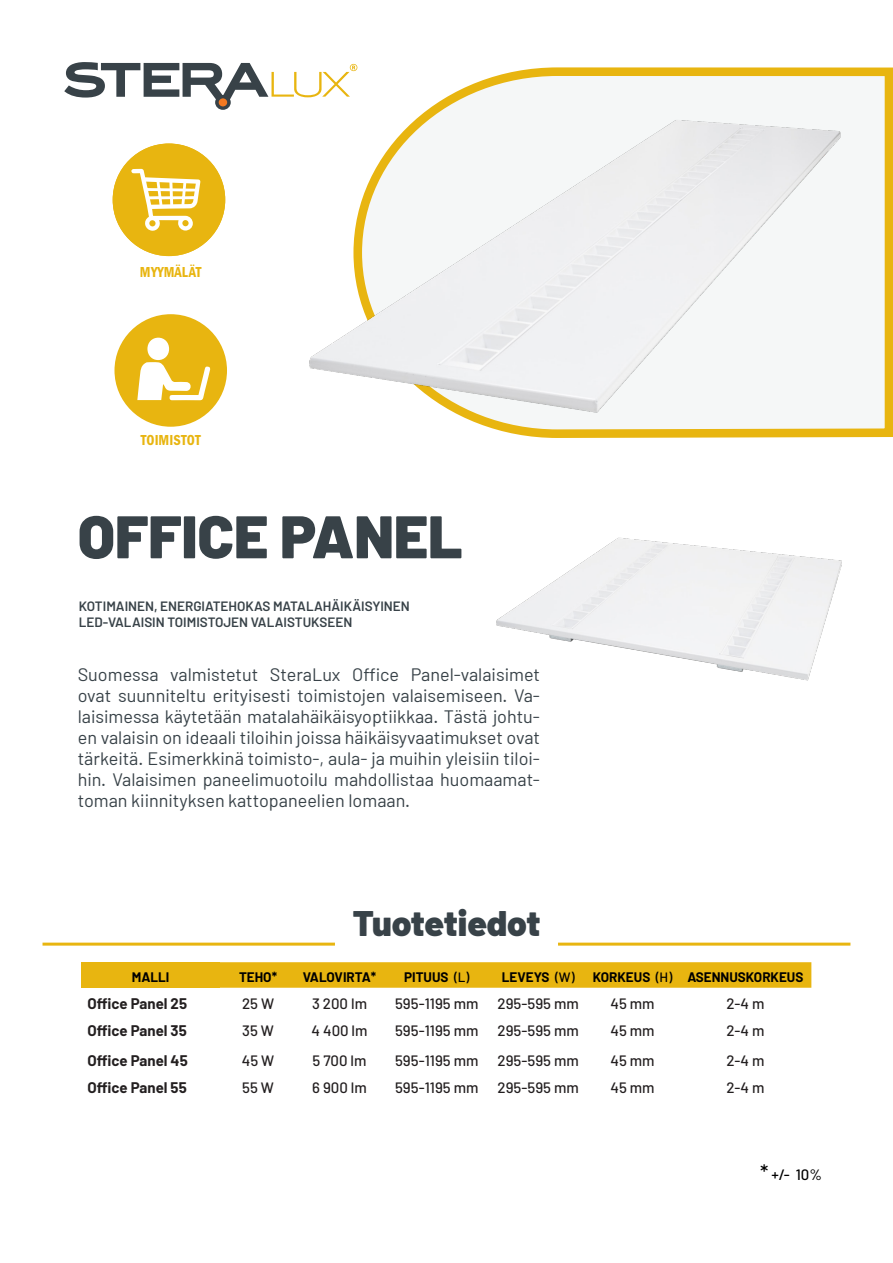
<style>
.page{position:relative;width:893px;height:1263px;background:#fff}
.page>*{position:absolute;margin:0;border:0;box-sizing:border-box;transform-origin:0 0}
.t1{font:900 60px "Barlow";color:#384248}
.t2{font:900 35.55px "Barlow";color:#384248}
.t3{font:18px/21px "Barlow";color:#384248;text-align:justify}
.t4{font:500 15px "Barlow";color:#231f20}
.t5{font:700 15px "Barlow";color:#231f20}
.t6{font:15px "Franklin Gothic URW Con Dem";color:#e8b510;scale:.96 1}
.t7{font:500 15px "Barlow";color:#000}
.t8{font:600 13.5px/16.2px "Barlow";color:#384248}
.t9{font:700 13.5px "Barlow";color:#000}
.s1{font-weight:500}
.s2{font-size:21px}
</style>
<div class="page">
<svg style="left:856px;top:67px;width:37px;height:371px"></svg>
<svg style="left:215px;top:95px;width:16px;height:15px"></svg>
<svg style="left:64px;top:62px;width:226px;height:45px"></svg>
<div style="left:82px;top:962px;width:138px;height:26px;background:#e8b510"></div>
<svg style="left:220px;top:962px;width:591px;height:26px;background:#e8b614"></svg>
<div style="left:114px;top:314px;width:113px;height:113px;background:#e8b510;border-radius:50%"></div>
<div style="left:147px;top:338px;width:22px;height:22px;background:#fff;border-radius:50%"></div>
<svg style="left:137px;top:362px;width:74px;height:38px"></svg>
<div style="left:113px;top:143px;width:112px;height:113px;background:#e8b510;border-radius:50%"></div>
<svg style="left:131px;top:168px;width:70px;height:63px"></svg>
<hr style="left:558px;top:943px;width:292px;height:3px;background:#e8b510">
<hr style="left:43px;top:943px;width:292px;height:3px;background:#e8b510">
<img style="left:290px;top:63px;width:566px;height:375px">
<img style="left:490px;top:425px;width:360px;height:256px">
<p class="t6" style="left:140px;top:262px;width:66px">MYYMÄLÄT</p>
<p class="t6" style="left:141px;top:430px;width:64px">TOIMISTOT</p>
<p class="t1" style="left:78px;top:499px;width:386px">OFFICE PANEL</p>
<p class="t8" style="left:79px;top:598px;width:333px">KOTIMAINEN, ENERGIATEHOKAS MATALAHÄIKÄISYINEN<br>LED-VALAISIN TOIMISTOJEN VALAISTUKSEEN</p>
<p class="t3" style="left:78px;top:663px;width:464px">Suomessa valmistetut SteraLux Office Panel-valaisimet ovat suunniteltu erityisesti toimistojen valaisemiseen. Va&shy;laisimessa käytetään matalahäikäisyoptiikkaa. Tästä johtu&shy;en valaisin on ideaali tiloihin joissa häikäisyvaatimukset ovat tärkeitä. Esimerkkinä toimisto-, aula- ja muihin yleisiin tiloi&shy;hin. Valaisimen paneelimuotoilu mahdollistaa huomaamat&shy;toman kiinnityksen kattopaneelien lomaan.</p>
<p class="t2" style="left:353px;top:901px;width:189px">Tuotetiedot</p>
<p class="t9" style="left:132px;top:968px;width:39px">MALLI</p>
<p class="t9" style="left:239px;top:968px;width:40px">TEHO*</p>
<p class="t9" style="left:303px;top:968px;width:75px">VALOVIRTA*</p>
<p class="t9" style="left:404px;top:968px;width:67px">PITUUS <span class="s1">(L)</span></p>
<p class="t9" style="left:502px;top:968px;width:74px">LEVEYS <span class="s1">(W)</span></p>
<p class="t9" style="left:593px;top:968px;width:81px">KORKEUS <span class="s1">(H)</span></p>
<p class="t9" style="left:687px;top:968px;width:118px">ASENNUSKORKEUS</p>
<p class="t5" style="left:88px;top:994px;width:101px">Office Panel 25</p>
<p class="t4" style="left:242px;top:994px;width:34px">25 W</p>
<p class="t4" style="left:312px;top:994px;width:56px">3 200 lm</p>
<p class="t4" style="left:395px;top:994px;width:85px">595-1195 mm</p>
<p class="t4" style="left:498px;top:994px;width:83px">295-595 mm</p>
<p class="t4" style="left:610px;top:994px;width:46px">45 mm</p>
<p class="t4" style="left:726px;top:994px;width:40px">2-4 m</p>
<p class="t5" style="left:88px;top:1021px;width:101px">Office Panel 35</p>
<p class="t4" style="left:242px;top:1021px;width:33px">35 W</p>
<p class="t4" style="left:312px;top:1021px;width:58px">4 400 lm</p>
<p class="t4" style="left:395px;top:1021px;width:85px">595-1195 mm</p>
<p class="t4" style="left:498px;top:1021px;width:83px">295-595 mm</p>
<p class="t4" style="left:610px;top:1021px;width:46px">45 mm</p>
<p class="t4" style="left:726px;top:1021px;width:40px">2-4 m</p>
<p class="t5" style="left:88px;top:1051px;width:102px">Office Panel 45</p>
<p class="t4" style="left:242px;top:1051px;width:34px">45 W</p>
<p class="t4" style="left:313px;top:1051px;width:55px">5 700 lm</p>
<p class="t4" style="left:395px;top:1051px;width:85px">595-1195 mm</p>
<p class="t4" style="left:498px;top:1051px;width:83px">295-595 mm</p>
<p class="t4" style="left:610px;top:1051px;width:46px">45 mm</p>
<p class="t4" style="left:726px;top:1051px;width:40px">2-4 m</p>
<p class="t5" style="left:88px;top:1078px;width:101px">Office Panel 55</p>
<p class="t4" style="left:242px;top:1078px;width:33px">55 W</p>
<p class="t4" style="left:312px;top:1078px;width:56px">6 900 lm</p>
<p class="t4" style="left:395px;top:1078px;width:85px">595-1195 mm</p>
<p class="t4" style="left:498px;top:1078px;width:83px">295-595 mm</p>
<p class="t4" style="left:610px;top:1078px;width:46px">45 mm</p>
<p class="t4" style="left:726px;top:1078px;width:40px">2-4 m</p>
<p class="t7" style="left:760px;top:1166px;width:63px"><span class="s2">*</span> +/- 10%</p>
</div>
